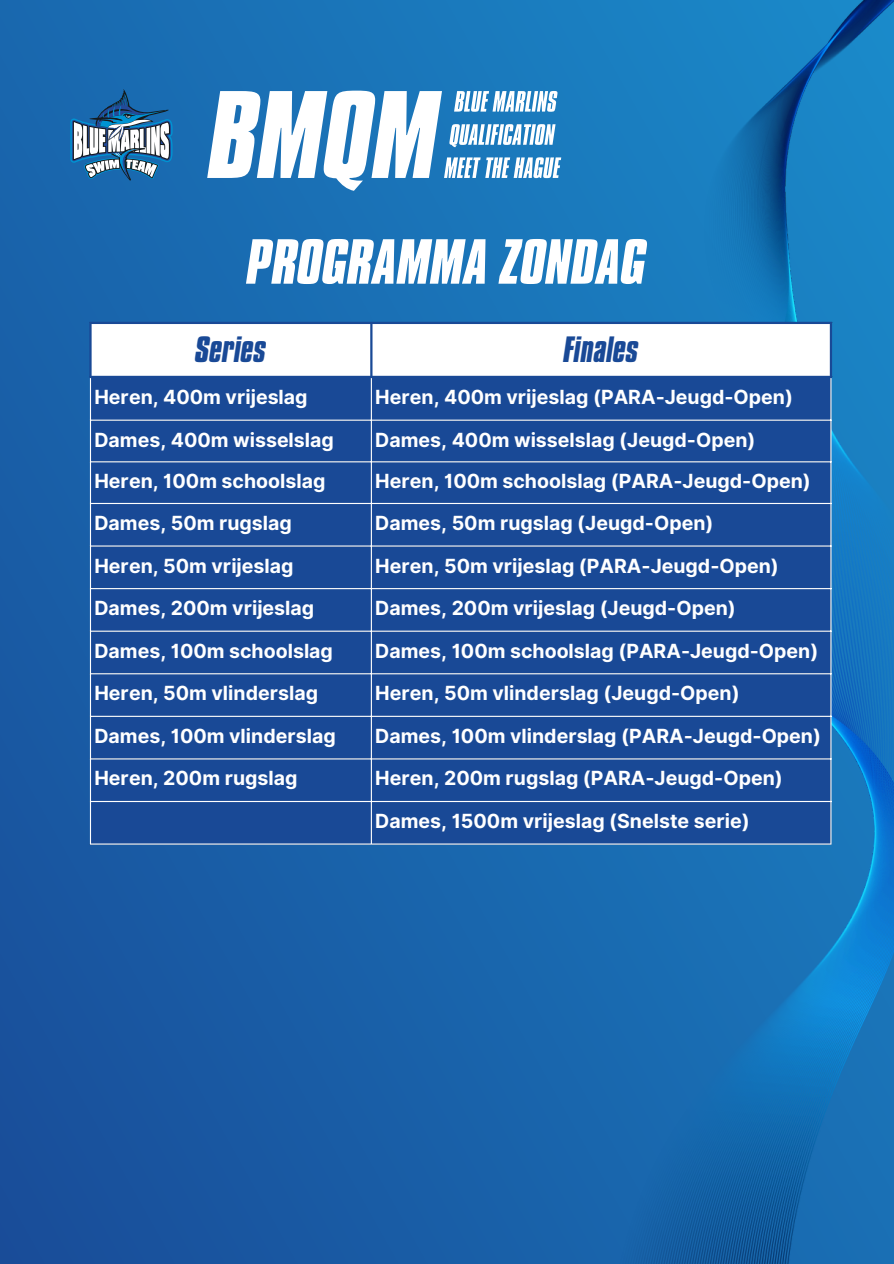
<style>
.page{position:relative;width:894px;height:1264px;background:#fff}
.page>*{position:absolute;margin:0;border:0;box-sizing:border-box;transform-origin:0 0}
.t1{font:italic 700 54.75px "Compacta BT";color:#fff}
.t2{font:italic 700 31.5px "Compacta BT";color:#194996}
.t3{font:700 19.5px "Inter";color:#fff}
</style>
<div class="page">
<div style="left:0;top:0;width:893px;height:1263px;background:linear-gradient(to bottom,#196cb2,#19549f)"></div>
<svg style="left:70px;top:89px;width:102px;height:91px"></svg>
<img style="left:521px;top:0;width:372px;height:1263px">
<svg style="left:207px;top:91px;width:354px;height:100px"></svg>
<svg style="left:92px;top:324px;width:737px;height:52px"></svg>
<div style="left:91px;top:378px;width:739px;height:465px;background:#194996"></div>
<hr style="left:90px;top:378px;width:1px;height:465px;background:#fff">
<hr style="left:371px;top:378px;width:1px;height:465px;background:#fff">
<hr style="left:830px;top:378px;width:1px;height:465px;background:#fff">
<hr style="left:90px;top:419px;width:741px;height:2px;background:#fff">
<hr style="left:90px;top:461px;width:741px;height:1px;background:#fff">
<hr style="left:90px;top:503px;width:741px;height:1px;background:#fff">
<hr style="left:90px;top:545px;width:741px;height:1px;background:#fff">
<hr style="left:90px;top:588px;width:741px;height:1px;background:#fff">
<hr style="left:90px;top:630px;width:741px;height:1px;background:#fff">
<hr style="left:90px;top:673px;width:741px;height:1px;background:#fff">
<hr style="left:90px;top:715px;width:741px;height:2px;background:#fff">
<hr style="left:90px;top:758px;width:741px;height:1px;background:#fff">
<hr style="left:90px;top:801px;width:741px;height:1px;background:#fff">
<hr style="left:90px;top:843px;width:741px;height:1px;background:#fff">
<hr style="left:89px;top:324px;width:3px;height:52px;background:#194996">
<hr style="left:370px;top:324px;width:2px;height:52px;background:#194996">
<hr style="left:829px;top:324px;width:2px;height:52px;background:#194996">
<hr style="left:89px;top:322px;width:742px;height:2px;background:#194996">
<hr style="left:89px;top:376px;width:742px;height:2px;background:#194996">
<p class="t1" style="left:247px;top:228px;width:400px">PROGRAMMA ZONDAG</p>
<p class="t2" style="left:195px;top:330px;width:72px">Series</p>
<p class="t2" style="left:563px;top:330px;width:76px">Finales</p>
<p class="t3" style="left:94px;top:385px;width:215px">Heren, 400m vrijeslag</p>
<p class="t3" style="left:375px;top:385px;width:419px">Heren, 400m vrijeslag (PARA-Jeugd-Open)</p>
<h1 class="t3" style="left:94px;top:428px;width:241px">Dames, 400m wisselslag</h1>
<p class="t3" style="left:375px;top:428px;width:381px">Dames, 400m wisselslag (Jeugd-Open)</p>
<p class="t3" style="left:94px;top:469px;width:232px">Heren, 100m schoolslag</p>
<p class="t3" style="left:375px;top:469px;width:437px">Heren, 100m schoolslag (PARA-Jeugd-Open)</p>
<p class="t3" style="left:94px;top:511px;width:199px">Dames, 50m rugslag</p>
<p class="t3" style="left:375px;top:511px;width:339px">Dames, 50m rugslag (Jeugd-Open)</p>
<p class="t3" style="left:94px;top:553px;width:200px">Heren, 50m vrijeslag</p>
<p class="t3" style="left:375px;top:553px;width:405px">Heren, 50m vrijeslag (PARA-Jeugd-Open)</p>
<p class="t3" style="left:94px;top:596px;width:221px">Dames, 200m vrijeslag</p>
<p class="t3" style="left:375px;top:596px;width:362px">Dames, 200m vrijeslag (Jeugd-Open)</p>
<p class="t3" style="left:94px;top:639px;width:240px">Dames, 100m schoolslag</p>
<p class="t3" style="left:375px;top:639px;width:444px">Dames, 100m schoolslag (PARA-Jeugd-Open)</p>
<p class="t3" style="left:94px;top:681px;width:225px">Heren, 50m vlinderslag</p>
<p class="t3" style="left:375px;top:681px;width:366px">Heren, 50m vlinderslag (Jeugd-Open)</p>
<p class="t3" style="left:94px;top:724px;width:243px">Dames, 100m vlinderslag</p>
<p class="t3" style="left:375px;top:724px;width:447px">Dames, 100m vlinderslag (PARA-Jeugd-Open)</p>
<p class="t3" style="left:94px;top:766px;width:204px">Heren, 200m rugslag</p>
<p class="t3" style="left:375px;top:766px;width:409px">Heren, 200m rugslag (PARA-Jeugd-Open)</p>
<p class="t3" style="left:375px;top:809px;width:376px">Dames, 1500m vrijeslag (Snelste serie)</p>
</div>
